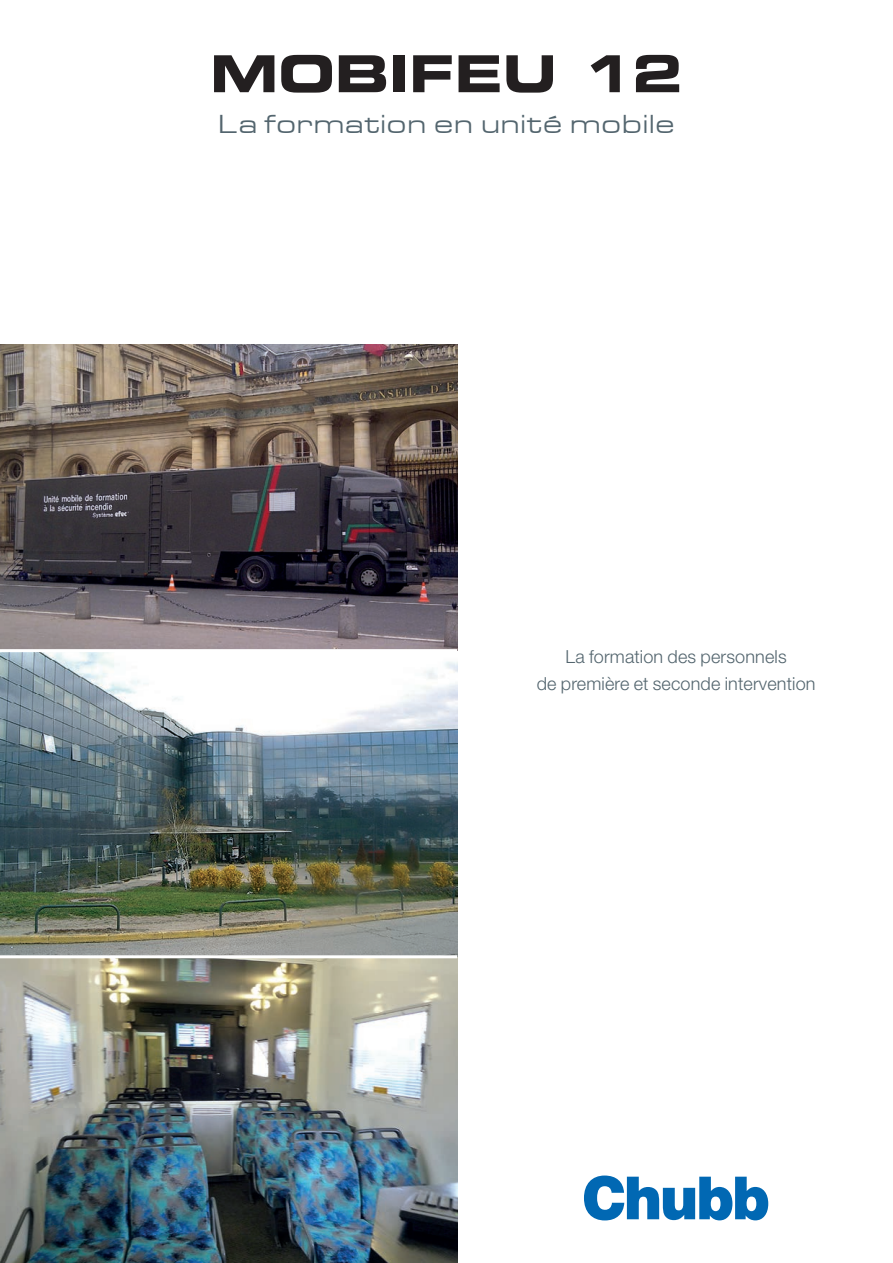
<style>
.page{position:relative;width:893px;height:1263px;background:#fff}
.page>*{position:absolute;margin:0;border:0;box-sizing:border-box;transform-origin:0 0}
.t1{font:51px "Eurostile LT Bold Extended Two";color:#231f20}
.t2{font:27px "Eurostile Extended";letter-spacing:.01em;color:#53656e}
.t3{font:300 18px/27px "Helvetica Neue LT Std";letter-spacing:.01em;color:#53656e;text-align:center}
</style>
<div class="page">
<img style="left:0;top:344px;width:457px;height:919px">
<hr style="left:0;top:649px;width:457px;height:3px;background:#fff">
<hr style="left:0;top:955px;width:457px;height:3px;background:#fff">
<svg style="left:584px;top:1175px;width:184px;height:45px"></svg>
<h1 class="t1" style="left:210px;top:38px;width:474px">MOBIFEU 12</h1>
<h2 class="t2" style="left:218px;top:110px;width:459px">La formation en unité mobile</h2>
<p class="t3" style="left:537px;top:643px;width:280px">La formation des personnels<br>de première et seconde intervention</p>
</div>
